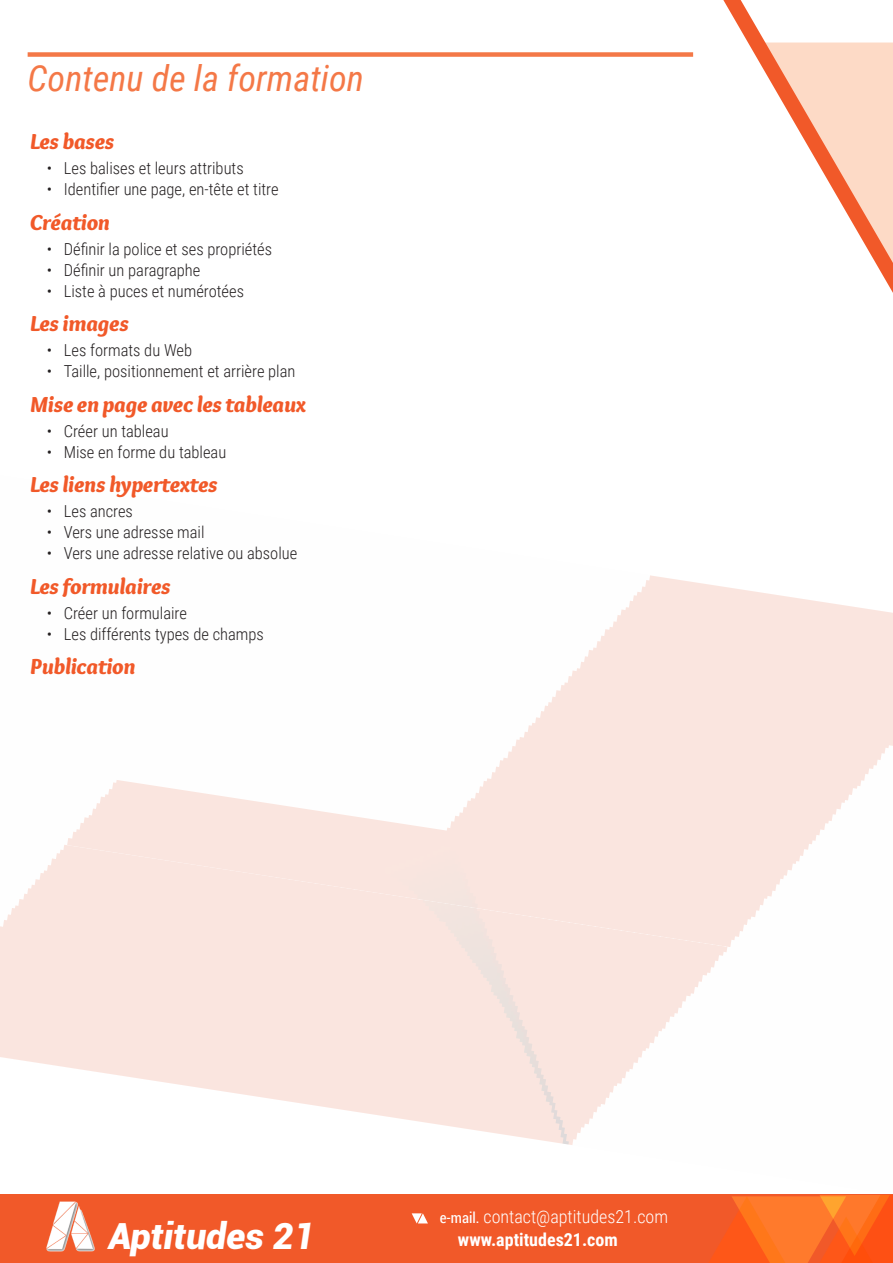
<style>
.page{position:relative;width:893px;height:1263px;background:#fff}
.page>*{position:absolute;margin:0;border:0;box-sizing:border-box;transform-origin:0 0}
.t1{font:italic 36px "Roboto Condensed";color:#f47847}
.t2{font:italic 900 36px "Roboto";color:#fff}
.t3{font:italic 900 22.5px "Overlock";letter-spacing:-.02em;color:#f15929}
.t4{font:300 18px "Roboto Condensed";color:#fff}
.t5{font:700 18px "Roboto Condensed";color:#fff}
.t6{font:300 16.5px "Roboto Condensed";color:#231f20}
.s1{font-weight:400;font-size:15px}
</style>
<div class="page">
<img style="left:0;top:826px;width:893px;height:369px">
<div style="left:0;top:1195px;width:893px;height:68px;background:#f15929"></div>
<svg style="left:709px;top:1195px;width:184px;height:68px"></svg>
<svg style="left:412px;top:1213px;width:16px;height:10px"></svg>
<svg style="left:694px;top:0;width:199px;height:618px"></svg>
<img style="left:39px;top:1193px;width:69px;height:59px">
<div style="left:28px;top:52px;width:665px;height:5px;background:#f47847"></div>
<h1 class="t1" style="left:28px;top:53px;width:338px">Contenu de la formation</h1>
<h2 class="t3" style="left:30px;top:127px;width:86px">Les bases</h2>
<p class="t6" style="left:47px;top:157px;width:198px">• Les balises et leurs attributs</p>
<p class="t6" style="left:47px;top:178px;width:233px">• Identifier une page, en-tête et titre</p>
<h2 class="t3" style="left:30px;top:208px;width:82px">Création</h2>
<p class="t6" style="left:47px;top:237px;width:227px">• Définir la police et ses propriétés</p>
<p class="t6" style="left:47px;top:258px;width:155px">• Définir un paragraphe</p>
<p class="t6" style="left:47px;top:279px;width:199px">• Liste à puces et numérotées</p>
<h2 class="t3" style="left:30px;top:309px;width:101px">Les images</h2>
<p class="t6" style="left:47px;top:339px;width:147px">• Les formats du Web</p>
<p class="t6" style="left:47px;top:360px;width:250px">• Taille, positionnement et arrière plan</p>
<h2 class="t3" style="left:30px;top:390px;width:278px">Mise en page avec les tableaux</h2>
<p class="t6" style="left:47px;top:419px;width:123px">• Créer un tableau</p>
<p class="t6" style="left:47px;top:440px;width:181px">• Mise en forme du tableau</p>
<h2 class="t3" style="left:30px;top:470px;width:190px">Les liens hypertextes</h2>
<p class="t6" style="left:47px;top:500px;width:88px">• Les ancres</p>
<p class="t6" style="left:47px;top:521px;width:159px">• Vers une adresse mail</p>
<p class="t6" style="left:47px;top:542px;width:252px">• Vers une adresse relative ou absolue</p>
<h2 class="t3" style="left:30px;top:572px;width:143px">Les formulaires</h2>
<p class="t6" style="left:47px;top:601px;width:142px">• Créer un formulaire</p>
<p class="t6" style="left:47px;top:622px;width:219px">• Les différents types de champs</p>
<h2 class="t3" style="left:30px;top:652px;width:107px">Publication</h2>
<p class="t4" style="left:440px;top:1204px;width:230px"><span class="s1">e-mail.</span> contact@aptitudes21.com</p>
<h1 class="t2" style="left:108px;top:1210px;width:207px">Aptitudes 21</h1>
<p class="t5" style="left:458px;top:1227px;width:161px">www.aptitudes21.com</p>
</div>
